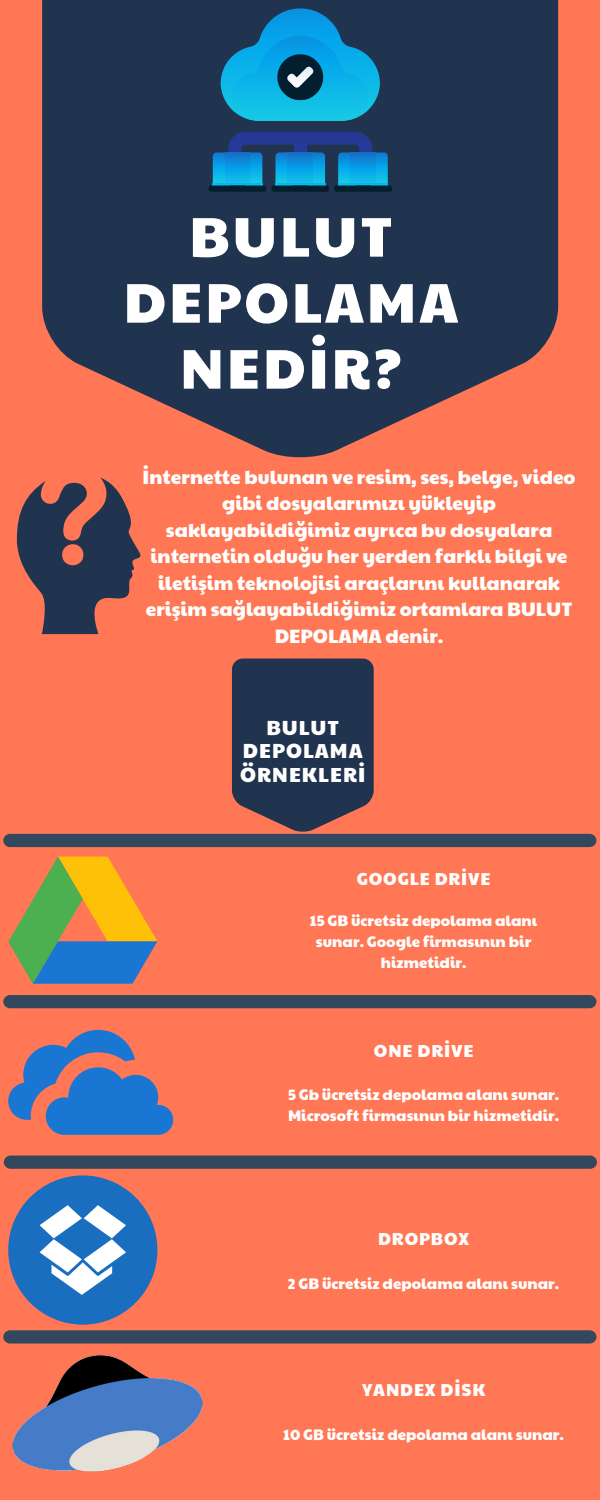
<style>
.page{position:relative;width:600px;height:1500px;background:#ff7754}
.page>*{position:absolute;margin:0;border:0;box-sizing:border-box;transform-origin:0 0}
.t1{font:56px/66px "Paytone One";letter-spacing:.05em;color:#fff;text-align:center}
.t2{font:20px/23.6px "Paytone One";letter-spacing:.05em;color:#fff;text-align:center}
.t3{font:19.1px/26.5px "Paytone One";color:#fff;text-align:center}
.t4{font:17px "Paytone One";letter-spacing:.05em;color:#fff}
.t5{font:15px/21px "Paytone One";color:#fff;text-align:center}
</style>
<div class="page">
<svg style="left:42px;top:0;width:516px;height:458px;background:#3d3c4f"></svg>
<svg style="left:232px;top:659px;width:142px;height:173px;background:#33394f"></svg>
<svg style="left:209px;top:131px;width:183px;height:60px;background:#15639a"></svg>
<svg style="left:221px;top:8px;width:159px;height:113px;background:#1384b0"></svg>
<svg style="left:17px;top:478px;width:124px;height:156px"></svg>
<svg style="left:8px;top:857px;width:149px;height:127px"></svg>
<svg style="left:8px;top:1030px;width:165px;height:105px"></svg>
<div style="left:8px;top:1175px;width:149px;height:150px;background:#1a6ec0;border-radius:50%"></div>
<svg style="left:40px;top:1205px;width:86px;height:90px"></svg>
<img style="left:5px;top:1318px;width:198px;height:154px">
<div style="left:4px;top:1156px;width:593px;height:13px;background:#33485d;border-radius:7px"></div>
<div style="left:3px;top:1330px;width:593px;height:14px;background:#33485d;border-radius:7px"></div>
<div style="left:3px;top:995px;width:593px;height:13px;background:#33485d;border-radius:7px"></div>
<div style="left:3px;top:834px;width:593px;height:13px;background:#33485d;border-radius:7px"></div>
<p class="t1" style="left:124px;top:200px;width:336px">BULUT<br>DEPOLAMA<br>NEDİR?</p>
<p class="t3" style="left:143px;top:463px;width:434px">İnternette bulunan ve resim, ses, belge, video gibi dosyalarımızı yükleyip saklayabildiğimiz ayrıca bu dosyalara internetin olduğu her yerden farklı bilgi ve iletişim teknolojisi araçlarını kullanarak erişim sağlayabildiğimiz ortamlara BULUT DEPOLAMA denir.</p>
<p class="t2" style="left:240px;top:714px;width:126px">BULUT<br>DEPOLAMA<br>ÖRNEKLERİ</p>
<p class="t4" style="left:357px;top:866px;width:135px">GOOGLE DRİVE</p>
<p class="t5" style="left:310px;top:910px;width:229px">15 GB ücretsiz depolama alanı sunar. Google firmasının bir hizmetidir.</p>
<p class="t4" style="left:374px;top:1038px;width:101px">ONE DRİVE</p>
<p class="t5" style="left:288px;top:1083px;width:273px;text-align:left">5 Gb ücretsiz depolama alanı sunar.<br>Microsoft firmasının bir hizmetidir.</p>
<p class="t4" style="left:378px;top:1226px;width:93px">DROPBOX</p>
<p class="t5" style="left:288px;top:1272px;width:273px">2 GB ücretsiz depolama alanı sunar.</p>
<p class="t4" style="left:362px;top:1377px;width:125px">YANDEX DİSK</p>
<p class="t5" style="left:283px;top:1423px;width:282px">10 GB ücretsiz depolama alanı sunar.</p>
</div>
